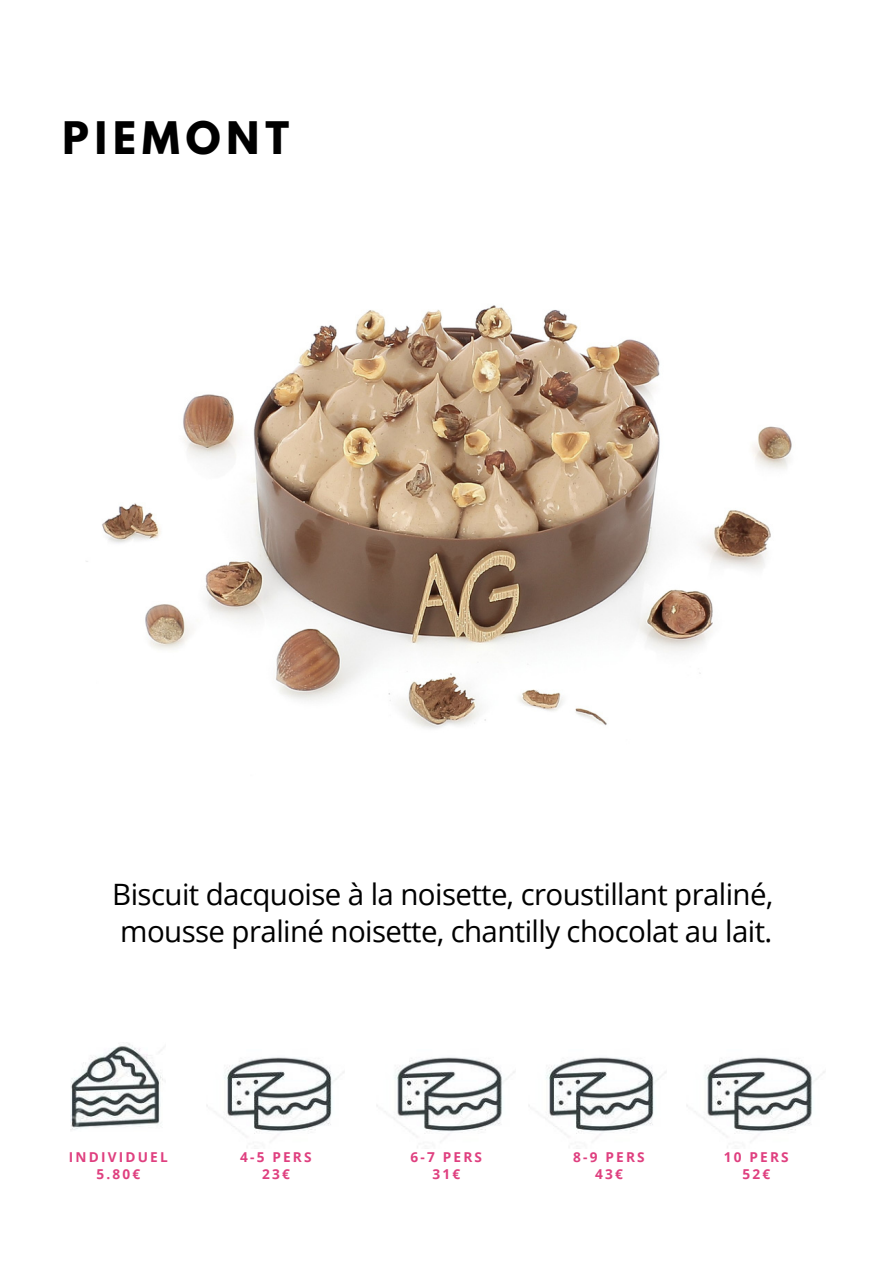
<style>
.page{position:relative;width:893px;height:1264px;background:#fff}
.page>*{position:absolute;margin:0;border:0;box-sizing:border-box;transform-origin:0 0}
.t1{font:700 39.75px "League Spartan";letter-spacing:.15em;color:#000}
.t2{font:29.4px "Open Sans";letter-spacing:-.02em;color:#000}
.t3{font:700 13.65px "Open Sans";letter-spacing:.16em;color:#df3f7f}
</style>
<div class="page">
<img style="left:86px;top:305px;width:706px;height:424px">
<img style="left:71px;top:1044px;width:92px;height:86px">
<img style="left:207px;top:1057px;width:137px;height:82px">
<img style="left:377px;top:1057px;width:138px;height:82px">
<img style="left:529px;top:1057px;width:137px;height:82px">
<img style="left:687px;top:1057px;width:138px;height:82px">
<p class="t1" style="left:63px;top:118px;width:228px">PIEMONT</p>
<p class="t2" style="left:112px;top:873px;width:662px">Biscuit dacquoise à la noisette, croustillant praliné,</p>
<p class="t2" style="left:120px;top:910px;width:653px">mousse praliné noisette, chantilly chocolat au lait.</p>
<p class="t3" style="left:69px;top:1147px;width:100px">INDIVIDUEL</p>
<p class="t3" style="left:96px;top:1163px;width:45px">5.80€</p>
<p class="t3" style="left:240px;top:1147px;width:73px">4-5 PERS</p>
<p class="t3" style="left:262px;top:1163px;width:29px">23€</p>
<p class="t3" style="left:410px;top:1147px;width:73px">6-7 PERS</p>
<p class="t3" style="left:432px;top:1163px;width:29px">31€</p>
<p class="t3" style="left:573px;top:1147px;width:73px">8-9 PERS</p>
<p class="t3" style="left:595px;top:1163px;width:29px">43€</p>
<p class="t3" style="left:723px;top:1147px;width:66px">10 PERS</p>
<p class="t3" style="left:742px;top:1163px;width:29px">52€</p>
</div>
